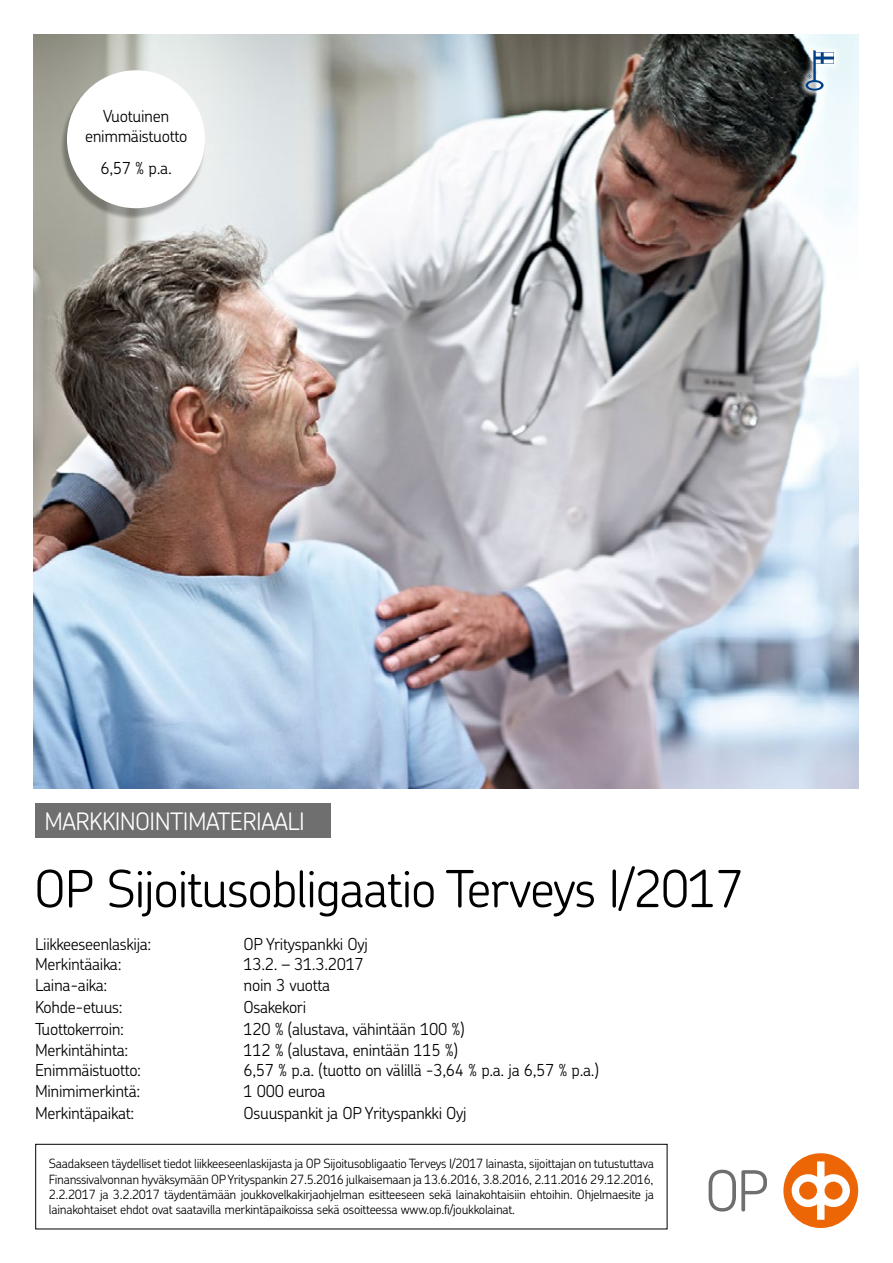
<style>
.page{position:relative;width:893px;height:1263px;background:#fff}
.page>*{position:absolute;margin:0;border:0;box-sizing:border-box;transform-origin:0 0}
.t1{font:300 51px "OP Chevin Pro";letter-spacing:-.025em;color:#000}
.t2{font:300 24px "OP Chevin Pro";letter-spacing:-.025em;color:#fff}
.t3{font:300 16.5px/19.8px "OP Chevin Pro";letter-spacing:-.02em;color:#000;text-align:center}
.t4{font:300 12.75px/15.3px "OP Chevin Pro";letter-spacing:-.02em;color:#000;text-align:justify}
</style>
<div class="page">
<img style="left:34px;top:34px;width:825px;height:755px">
<div style="left:798px;top:43px;width:44px;height:55px;background:#fff;opacity:.84"></div>
<svg style="left:805px;top:50px;width:29px;height:41px"></svg>
<div style="left:35px;top:1144px;width:632px;height:85px;border:1px solid #000"></div>
<div style="left:35px;top:804px;width:296px;height:34px;background:#706f6f"></div>
<div style="left:60px;top:73px;width:146px;height:146px;background:#000;opacity:.3"></div>
<div style="left:67px;top:70px;width:138px;height:138px;background:#fff;border-radius:50%"></div>
<svg style="left:709px;top:1170px;width:58px;height:41px"></svg>
<div style="left:783px;top:1153px;width:75px;height:75px;background:#ec6606;border-radius:50%"></div>
<svg style="left:792px;top:1161px;width:58px;height:59px"></svg>
<p class="t3" style="left:85px;top:106px;width:104px">Vuotuinen enimmäistuotto</p>
<p class="t3" style="left:100px;top:158px;width:73px">6,57 % p.a.</p>
<h2 class="t2" style="left:45px;top:805px;width:262px">MARKKINOINTIMATERIAALI</h2>
<h1 class="t1" style="left:34px;top:854px;width:711px">OP Sijoitusobligaatio Terveys I/2017</h1>
<p class="t3" style="left:35px;top:934px;width:118px">Liikkeeseenlaskija:</p>
<p class="t3" style="left:244px;top:934px;width:126px">OP Yrityspankki Oyj</p>
<p class="t3" style="left:35px;top:953px;width:88px">Merkintäaika:</p>
<p class="t3" style="left:244px;top:953px;width:122px">13.2. – 31.3.2017</p>
<p class="t3" style="left:35px;top:975px;width:74px">Laina-aika:</p>
<p class="t3" style="left:244px;top:975px;width:88px">noin 3 vuotta</p>
<p class="t3" style="left:35px;top:996px;width:89px">Kohde-etuus:</p>
<p class="t3" style="left:244px;top:996px;width:64px">Osakekori</p>
<p class="t3" style="left:35px;top:1018px;width:91px">Tuottokerroin:</p>
<p class="t3" style="left:244px;top:1018px;width:223px">120 % (alustava, vähintään 100 %)</p>
<p class="t3" style="left:35px;top:1040px;width:95px">Merkintähinta:</p>
<p class="t3" style="left:244px;top:1040px;width:216px">112 % (alustava, enintään 115 %)</p>
<p class="t3" style="left:35px;top:1059px;width:108px">Enimmäistuotto:</p>
<p class="t3" style="left:244px;top:1059px;width:357px">6,57 % p.a. (tuotto on välillä -3,64 % p.a. ja 6,57 % p.a.)</p>
<p class="t3" style="left:35px;top:1081px;width:107px">Minimimerkintä:</p>
<p class="t3" style="left:244px;top:1081px;width:83px">1 000 euroa</p>
<p class="t3" style="left:35px;top:1102px;width:101px">Merkintäpaikat:</p>
<p class="t3" style="left:244px;top:1102px;width:225px">Osuuspankit ja OP Yrityspankki Oyj</p>
<p class="t4" style="left:49px;top:1156px;width:607px">Saadakseen täydelliset tiedot liikkeeseenlaskijasta ja OP Sijoitusobligaatio Terveys I/2017 lainasta, sijoittajan on tutustuttava Finanssivalvonnan hyväksymään OP Yrityspankin 27.5.2016 julkaisemaan ja 13.6.2016, 3.8.2016, 2.11.2016 29.12.2016, 2.2.2017 ja 3.2.2017 täydentämään joukkovelkakirjaohjelman esitteeseen sekä lainakohtaisiin ehtoihin. Ohjelmaesite ja lainakohtaiset ehdot ovat saatavilla merkintäpaikoissa sekä osoitteessa www.op.fi/joukkolainat.</p>
</div>
